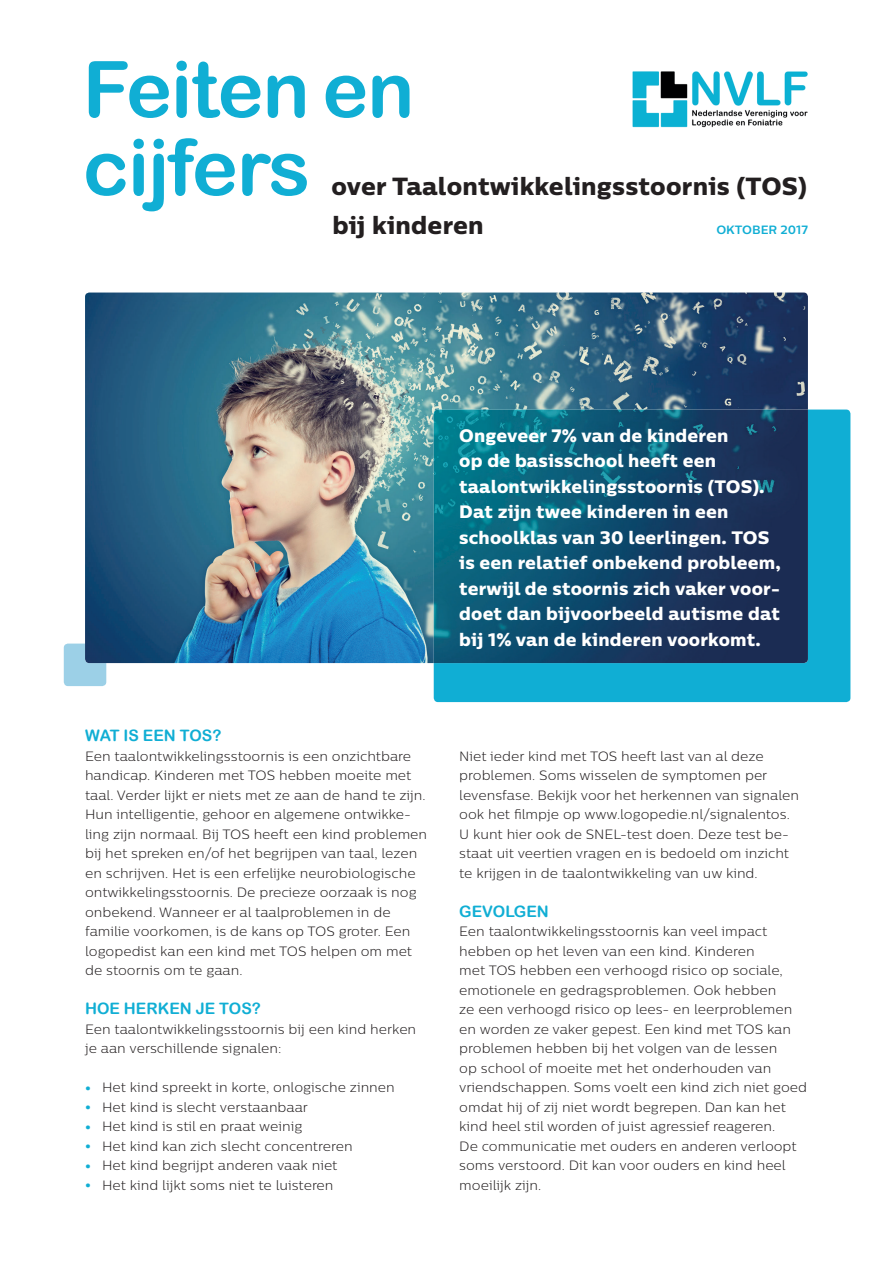
<style>
.page{position:relative;width:893px;height:1263px;background:#fff}
.page>*{position:absolute;margin:0;border:0;box-sizing:border-box;transform-origin:0 0}
.t1{font:78px "Arial Rounded MT Bold";letter-spacing:-.015em;color:#10aed4}
.t2{font:24.75px/39px "Centrale Sans Pro X Bold";letter-spacing:.01em;color:#231f20}
.t3{font:18px/25.5px "Centrale Sans Pro X Bold";letter-spacing:.01em;color:#fff}
.t4{font:15.75px "Arial Rounded MT Bold";color:#10aed4}
.t5{font:300 13.5px/19.5px "Centrale Sans Pro";color:#231f20}
.t6{font:700 12px "Centrale Sans Pro";color:#10aed4}
.s1{font-family:"Arial Rounded MT Bold";font-size:78px;color:#10aed4}
.s2{font-family:"Centrale Sans Pro X Bold";font-weight:400;color:#10aed4}
</style>
<div class="page">
<svg style="left:64px;top:644px;width:42px;height:42px"></svg>
<img style="left:85px;top:293px;width:723px;height:370px">
<div style="left:434px;top:410px;width:416px;height:292px;background:#10aed4"></div>
<img style="left:434px;top:410px;width:374px;height:253px">
<img style="left:632px;top:71px;width:176px;height:57px">
<h1 class="t1" style="left:83px;top:43px;width:333px">Feiten en</h1>
<h2 class="t2" style="left:332px;top:166px;width:476px;text-indent:-249px"><span class="s1">cijfers</span> over Taalontwikkelingsstoornis (TOS) bij kinderen</h2>
<p class="t6" style="left:716px;top:222px;width:93px">OKTOBER 2017</p>
<p class="t4" style="left:85px;top:726px;width:138px">WAT IS EEN TOS?</p>
<p class="t5" style="left:85px;top:746px;width:344px">Een taalontwikkelingsstoornis is een onzichtbare handicap. Kinderen met TOS hebben moeite met taal. Verder lijkt er niets met ze aan de hand te zijn.<br>Hun intelligentie, gehoor en algemene ontwikke&shy;ling zijn normaal. Bij TOS heeft een kind problemen bij het spreken en/of het begrijpen van taal, lezen en schrijven. Het is een erfelijke neurobiologische ontwikkelingsstoornis. De precieze oorzaak is nog onbekend. Wanneer er al taalproblemen in de familie voorkomen, is de kans op TOS groter. Een logopedist kan een kind met TOS helpen om met de stoornis om te gaan.</p>
<p class="t4" style="left:85px;top:999px;width:177px">HOE HERKEN JE TOS?</p>
<p class="t5" style="left:85px;top:1019px;width:333px">Een taalontwikkelingsstoornis bij een kind herken je aan verschillende signalen:</p>
<p class="t5" style="left:85px;top:1077px;width:311px"><span class="s2">•</span> Het kind spreekt in korte, onlogische zinnen</p>
<p class="t5" style="left:85px;top:1097px;width:224px"><span class="s2">•</span> Het kind is slecht verstaanbaar</p>
<p class="t5" style="left:85px;top:1116px;width:219px"><span class="s2">•</span> Het kind is stil en praat weinig</p>
<p class="t5" style="left:85px;top:1136px;width:269px"><span class="s2">•</span> Het kind kan zich slecht concentreren</p>
<p class="t5" style="left:85px;top:1155px;width:254px"><span class="s2">•</span> Het kind begrijpt anderen vaak niet</p>
<p class="t5" style="left:85px;top:1175px;width:250px"><span class="s2">•</span> Het kind lijkt soms niet te luisteren</p>
<p class="t3" style="left:459px;top:422px;width:323px">Ongeveer 7% van de kinderen<br>op de basisschool heeft een taalontwikkelingsstoornis (TOS).<br>Dat zijn twee kinderen in een schoolklas van 30 leerlingen. TOS is een relatief onbekend probleem, terwijl de stoornis zich vaker voor&shy;doet dan bijvoorbeeld autisme dat bij 1% van de kinderen voorkomt.</p>
<p class="t5" style="left:459px;top:746px;width:341px">Niet ieder kind met TOS heeft last van al deze problemen. Soms wisselen de symptomen per levensfase. Bekijk voor het herkennen van signalen ook het filmpje op www.logopedie.nl/signalentos.<br>U kunt hier ook de SNEL-test doen. Deze test be&shy;staat uit veertien vragen en is bedoeld om inzicht te krijgen in de taalontwikkeling van uw kind.</p>
<p class="t4" style="left:459px;top:902px;width:91px">GEVOLGEN</p>
<p class="t5" style="left:459px;top:921px;width:349px">Een taalontwikkelingsstoornis kan veel impact hebben op het leven van een kind. Kinderen<br>met TOS hebben een verhoogd risico op sociale, emotionele en gedragsproblemen. Ook hebben<br>ze een verhoogd risico op lees- en leerproblemen en worden ze vaker gepest. Een kind met TOS kan problemen hebben bij het volgen van de lessen<br>op school of moeite met het onderhouden van vriendschappen. Soms voelt een kind zich niet goed omdat hij of zij niet wordt begrepen. Dan kan het kind heel stil worden of juist agressief reageren.<br>De communicatie met ouders en anderen verloopt soms verstoord. Dit kan voor ouders en kind heel moeilijk zijn.</p>
</div>
